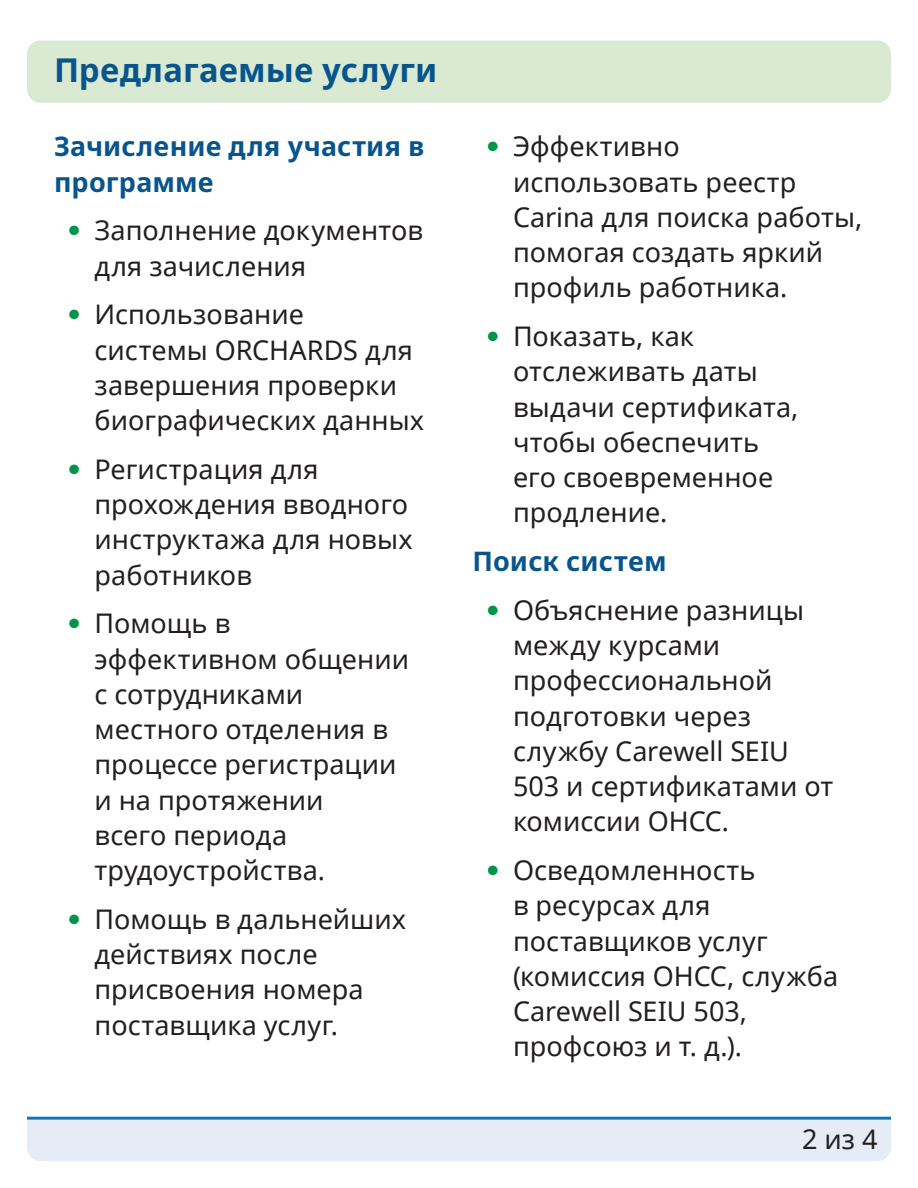
<style>
.page{position:relative;width:918px;height:1188px;background:#fff}
.page>*{position:absolute;margin:0;border:0;box-sizing:border-box;transform-origin:0 0}
.t1{font:700 33px "Noto Sans";letter-spacing:.005em;color:#07558c}
.t2{font:27px/35.2px "Noto Sans";color:#231f20}
.t3{font:700 27px/35.2px "Noto Sans";letter-spacing:.005em;color:#07558c}
.s1{font-family:"Helvetica Neue LT Std";font-weight:100;font-stretch:condensed;color:#009449}
</style>
<div class="page">
<svg style="left:27px;top:1117px;width:864px;height:44px;background:#d8e4f2"></svg>
<div style="left:27px;top:40px;width:864px;height:63px;background:#d9e9d2;border-radius:14px"></div>
<h2 class="t1" style="left:54px;top:46px;width:385px">Предлагаемые услуги</h2>
<h3 class="t3" style="left:54px;top:130px;width:372px">Зачисление для участия в программе</h3>
<p class="t2" style="left:94px;top:212px;width:330px;text-indent:-27px"><span class="s1">•</span> Заполнение документов для зачисления</p>
<p class="t2" style="left:94px;top:296px;width:331px;text-indent:-27px"><span class="s1">•</span> Использование<br>системы ORCHARDS для завершения проверки биографических данных</p>
<p class="t2" style="left:94px;top:451px;width:320px;text-indent:-27px"><span class="s1">•</span> Регистрация для прохождения вводного инструктажа для новых работников</p>
<p class="t2" style="left:94px;top:605px;width:316px;text-indent:-27px"><span class="s1">•</span> Помощь в эффективном общении с сотрудниками местного отделения в процессе регистрации и на протяжении<br>всего периода трудоустройства.</p>
<p class="t2" style="left:94px;top:901px;width:313px;text-indent:-27px"><span class="s1">•</span> Помощь в дальнейших действиях после присвоения номера поставщика услуг.</p>
<p class="t2" style="left:513px;top:128px;width:351px;text-indent:-27px"><span class="s1">•</span> Эффективно использовать реестр<br>Carina для поиска работы, помогая создать яркий профиль работника.</p>
<p class="t2" style="left:513px;top:318px;width:287px;text-indent:-27px"><span class="s1">•</span> Показать, как отслеживать даты выдачи сертификата, чтобы обеспечить его своевременное продление.</p>
<h3 class="t3" style="left:472px;top:544px;width:196px">Поиск систем</h3>
<p class="t2" style="left:513px;top:592px;width:322px;text-indent:-27px"><span class="s1">•</span> Объяснение разницы между курсами профессиональной подготовки через службу Carewell SEIU<br>503 и сертификатами от комиссии OHCC.</p>
<p class="t2" style="left:513px;top:852px;width:327px;text-indent:-27px"><span class="s1">•</span> Осведомленность<br>в ресурсах для поставщиков услуг (комиссия OHCC, служба<br>Carewell SEIU 503, профсоюз и т. д.).</p>
<p class="t2" style="left:802px;top:1121px;width:77px">2 из 4</p>
</div>
